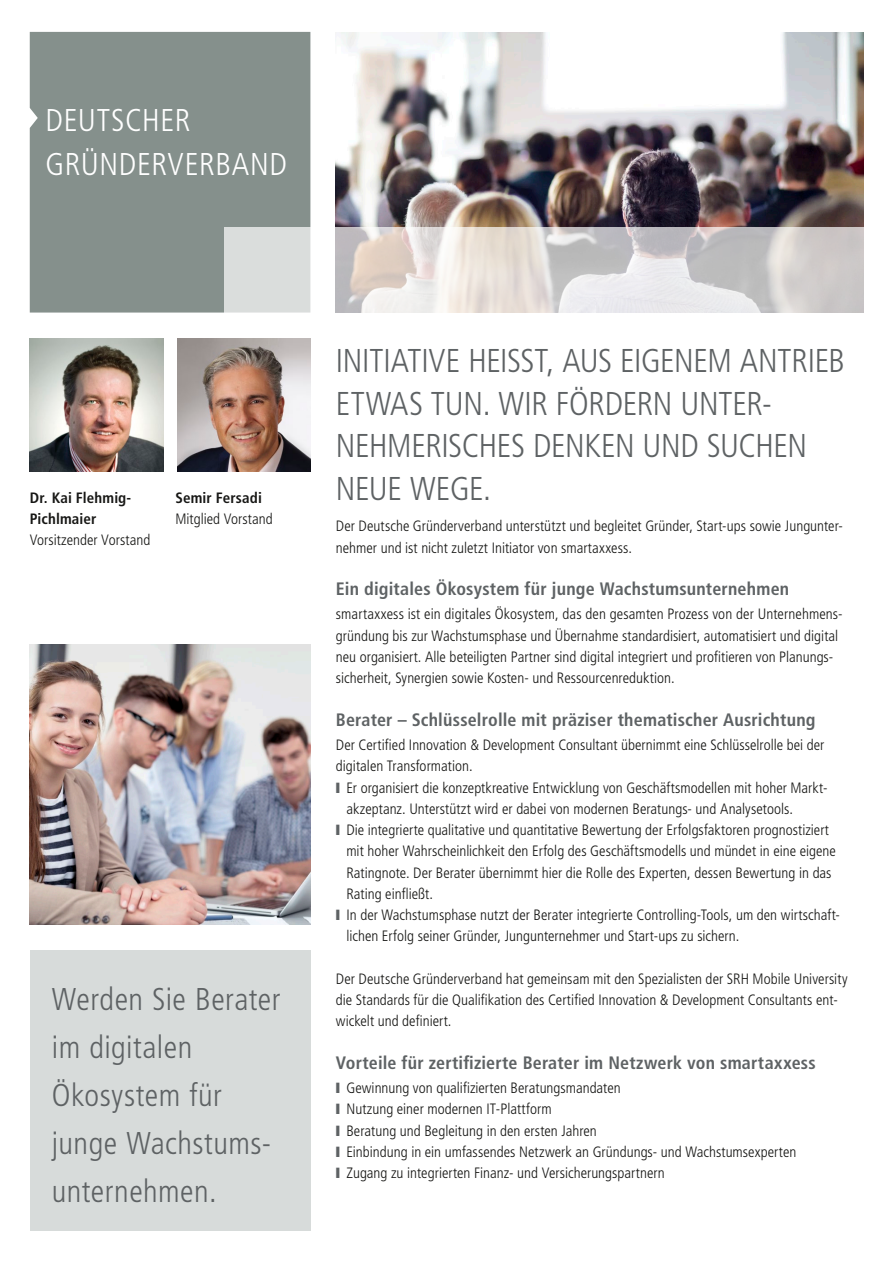
<style>
.page{position:relative;width:893px;height:1263px;background:#fff}
.page>*{position:absolute;margin:0;border:0;box-sizing:border-box;transform-origin:0 0}
.t1{font:300 condensed 33px "Frutiger LT Std";letter-spacing:-.01em;color:#5e6264}
.t2{font:300 condensed 31.5px/48px "Frutiger LT Std";letter-spacing:.01em;color:#5e6264}
.t3{font:300 condensed 31.5px/43.5px "Frutiger LT Std";letter-spacing:.02em;color:#fff}
.t4{font:700 condensed 18px "Frutiger LT Std";letter-spacing:.01em;color:#5e6264}
.t5{font:300 condensed 15px/21.3px "Frutiger LT Std";color:#171715}
.t6{font:700 condensed 15px/21.3px "Frutiger LT Std";letter-spacing:.005em;color:#171715}
.s1{color:#5e6264}
</style>
<div class="page">
<div style="left:30px;top:32px;width:280px;height:281px;background:#85908c"></div>
<img style="left:336px;top:32px;width:527px;height:195px">
<div style="left:224px;top:227px;width:86px;height:86px;background:#dadddc"></div>
<svg style="left:335px;top:227px;width:528px;height:86px;background:#d9d5d3"></svg>
<div style="left:30px;top:950px;width:280px;height:281px;background:#d7dbda"></div>
<img style="left:177px;top:338px;width:133px;height:134px">
<img style="left:30px;top:338px;width:133px;height:134px">
<img style="left:30px;top:644px;width:280px;height:281px">
<h2 class="t3" style="left:46px;top:99px;width:243px">Deutsch er<br>Gründerverband</h2>
<p class="t6" style="left:30px;top:487px;width:103px">Dr. Kai Flehmig-<br>Pichlmaier</p>
<p class="t5" style="left:30px;top:530px;width:122px">Vorsitzender Vorstand</p>
<p class="t6" style="left:175px;top:487px;width:88px">Semir Fersadi</p>
<p class="t5" style="left:175px;top:508px;width:99px">M itglied Vorstand</p>
<h2 class="t2" style="left:52px;top:975px;width:230px">Werden Sie Berater im digitalen<br>Ökosystem für junge Wachstums-- unternehmen.</h2>
<h1 class="t1" style="left:336px;top:342px;width:11px">INITI</h1>
<h1 class="t1" style="left:391px;top:342px;width:31px">ATIVE</h1>
<h1 class="t1" style="left:468px;top:342px;width:31px">HEISST</h1>
<h1 class="t1" style="left:546px;top:342px;width:90px">, AUS EIGENEM</h1>
<h1 class="t1" style="left:740px;top:342px;width:34px">ANTRIEB</h1>
<h1 class="t1" style="left:336px;top:384px;width:270px">ETWAS TUN . WIR FÖRDERN</h1>
<h1 class="t1" style="left:680px;top:384px;width:17px">UNTER</h1>
<h1 class="t1" style="left:762px;top:384px;width:11px">-</h1>
<h1 class="t1" style="left:336px;top:427px;width:67px">NEHMERIS</h1>
<h1 class="t1" style="left:462px;top:427px;width:200px">CHES DENKEN UND</h1>
<h1 class="t1" style="left:707px;top:427px;width:82px">SUCHEN</h1>
<h1 class="t1" style="left:336px;top:469px;width:17px">NEUE</h1>
<h1 class="t1" style="left:410px;top:469px;width:82px">WEGE.</h1>
<p class="t5" style="left:336px;top:516px;width:508px">Der Deutsche Gründerverband unterstützt und begleitet Gründer, Start-ups sowie Jungunter&shy;nehmer und ist nicht zuletzt I nitiator von smartaxxess.</p>
<p class="t4" style="left:336px;top:578px;width:455px">Ein digitales Ökosystem für junge Wachstumsunternehmen</p>
<p class="t5" style="left:336px;top:604px;width:508px">smartaxxess ist ein digitales Ökosystem, das den gesamten Prozess von der U nternehmens&shy;gründung bis zur Wachstumsphase und Ü bernahme standardisiert, automatisiert und digital neu organisiert. Alle beteiligten Partner sind digital integriert und profitieren von Planungs&shy;sicherheit, Synergien sowie Kosten- und Ressourcenreduktion.</p>
<p class="t4" style="left:336px;top:709px;width:481px">Berater – Schlüsselrolle mit präziser thematischer Ausrichtung</p>
<p class="t5" style="left:336px;top:734px;width:490px">Der Certified I nnovation &amp; Development Consultant übernimmt eine Schlüsselrolle bei der</p>
<p class="t5" style="left:336px;top:756px;width:138px">digitalen Transformation.</p>
<p class="t5" style="left:336px;top:777px;width:493px"><span class="s1">❙</span> Er organisiert die konzeptkreative Entwicklung von Geschäftsmodellen mit hoher Markt-</p>
<p class="t5" style="left:346px;top:798px;width:448px">akzeptanz. U nterstützt wird er dabei von modernen Beratungs- und Analysetools.</p>
<p class="t5" style="left:336px;top:819px;width:495px"><span class="s1">❙</span> Die integrierte qualitative und quantitative Bewertung der Erfolgsfaktoren prognostiziert</p>
<p class="t5" style="left:346px;top:841px;width:491px">mit hoher Wahrscheinlichkeit den Erfolg des Geschäftsmodells und mündet in eine eigene</p>
<p class="t5" style="left:346px;top:862px;width:487px">Ratingnote. Der Berater übernimmt hier die Rolle des Experten, dessen Bewertung in das</p>
<p class="t5" style="left:346px;top:883px;width:88px">Rating einfließt.</p>
<p class="t5" style="left:336px;top:904px;width:506px"><span class="s1">❙</span> In der Wachstumsphase nutzt der Berater integrierte Controlling-Tools, um den wirtschaft-</p>
<p class="t5" style="left:346px;top:926px;width:394px">lichen Erfolg seiner Gründer, Jungunternehmer und Start-ups zu sichern.</p>
<p class="t5" style="left:336px;top:968px;width:513px">Der Deutsche Gründerverband hat gemeinsam mit den Spezialisten der SRH Mobile U niversity die Standards für die Qualifikation des Certified I nnovation &amp; Development Consultants ent&shy;wickelt und definiert.</p>
<p class="t4" style="left:336px;top:1052px;width:481px">Vorteile für zertifizierte Berater im Netzwerk von smartaxxess</p>
<p class="t5" style="left:336px;top:1077px;width:462px"><span class="s1">❙</span> Gewinnung von qualifizierten Beratungsmandaten<br><span class="s1">❙</span> N utzung einer modernen IT-Plattform<br><span class="s1">❙</span> Beratung und Begleitung in den ersten Jahren<br><span class="s1">❙</span> Einbindung in ein umfassendes Netzwerk an G ründungs- und Wachstumsexperten <span class="s1">❙</span> Zugang zu integrierten Finanz- und Versicherungspartnern</p>
</div>
